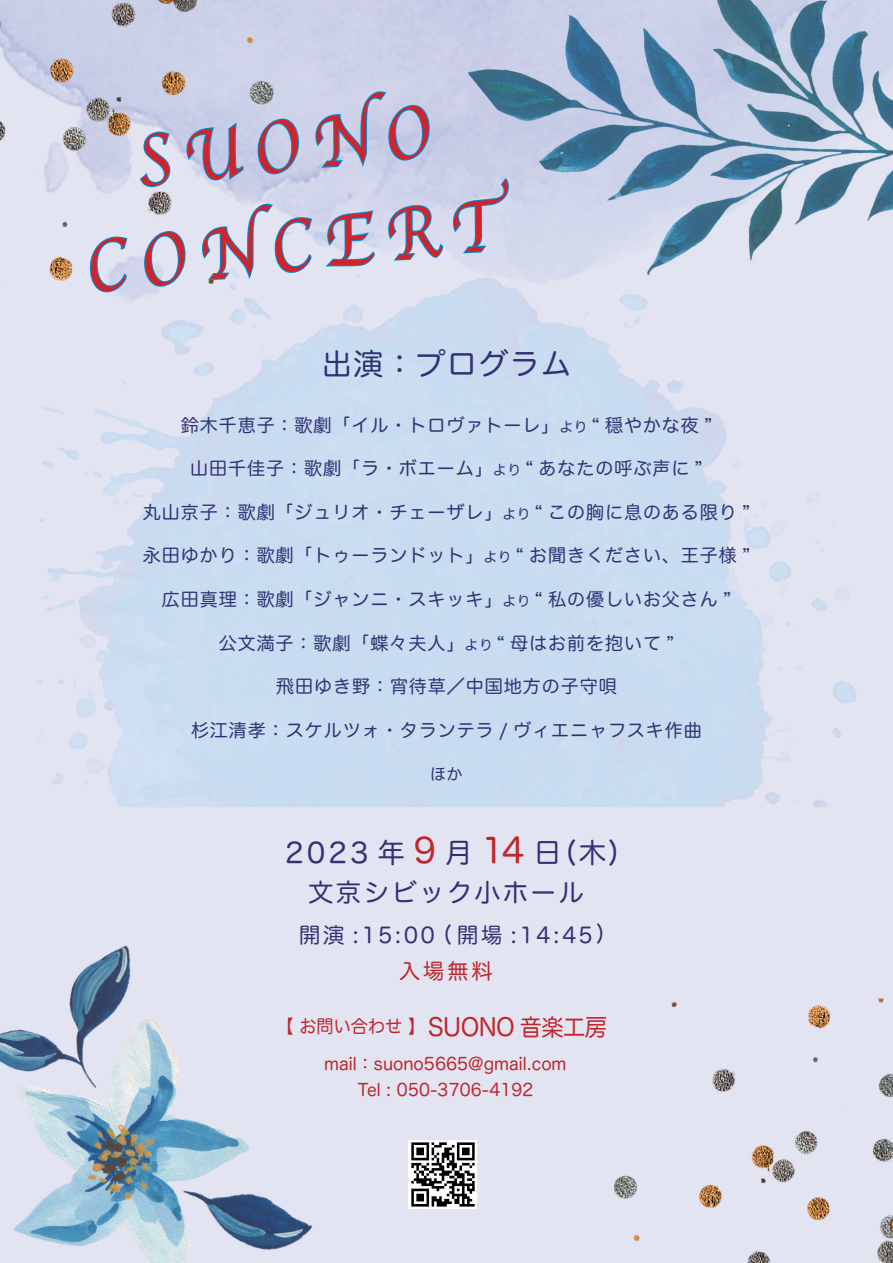
<style>
.page{position:relative;width:893px;height:1263px;background:#fff}
.page>*{position:absolute;margin:0;border:0;box-sizing:border-box;transform-origin:0 0}
.ノーマル{font:75.45px "Apple Chancery";color:#d1232a;scale:.87 1}
.ノーマル-2{font:34.05px "Hira Maru Pro N W4";color:#c0262d}
.ノーマル-3{font:29.7px "Hira Maru Pro N W4";letter-spacing:.05em;color:#303276}
.ノーマル-4{font:27.6px "Hira Maru Pro N W4";color:#303276}
.ノーマル-5{font:25.5px "Hira Maru Pro N W4";letter-spacing:.09em;color:#303276}
.ノーマル-6{font:24.45px "Hira Maru Pro N W4";letter-spacing:-.025em;color:#c0262d;scale:.95 1}
.ノーマル-7{font:21.3px "Hira Maru Pro N W4";letter-spacing:.13em;color:#303276}
.ノーマル-8{font:21.3px "Hira Maru Pro N W4";color:#c0262d}
.ノーマル-9{font:18px "Hira Maru Pro N W4";letter-spacing:.05em;color:#303276}
.ノーマル-10{font:18px "Hira Maru Pro W4";color:#c0262d;scale:.95 1}
.ノーマル-11{font:16.95px "Hira Maru Pro W4";color:#c0262d}
.ノーマル-12{font:15.9px "Hira Maru Pro N W4";color:#303276}
.ノーマル-13{font:13.8px "Hira Maru Pro N W4";letter-spacing:.05em;color:#303276}
.s1{font-size:23.4px}
</style>
<div class="page">
<img style="left:0;top:0;width:893px;height:1263px">
<svg style="left:139px;top:131px;width:32px;height:57px"></svg>
<svg style="left:185px;top:0;width:16px;height:182px"></svg>
<svg style="left:275px;top:118px;width:24px;height:57px"></svg>
<svg style="left:314px;top:0;width:74px;height:671px"></svg>
<svg style="left:387px;top:104px;width:43px;height:57px"></svg>
<svg style="left:89px;top:235px;width:40px;height:58px"></svg>
<svg style="left:143px;top:230px;width:43px;height:57px"></svg>
<svg style="left:201px;top:0;width:74px;height:783px"></svg>
<svg style="left:274px;top:216px;width:39px;height:58px"></svg>
<svg style="left:323px;top:209px;width:53px;height:562px"></svg>
<svg style="left:387px;top:205px;width:57px;height:57px"></svg>
<svg style="left:452px;top:176px;width:58px;height:580px"></svg>
<img style="left:409px;top:1141px;width:68px;height:68px">
<p class="ノーマル" style="left:130px;top:102px;width:340px;rotate:-6deg">SUONO</p>
<p class="ノーマル" style="left:80px;top:208px;width:481px;rotate:-6deg">CONCERT</p>
<p class="ノーマル-3" style="left:322px;top:338px;width:250px">出演：プログラム</p>
<p class="ノーマル-9" style="left:181px;top:409px;width:380px">鈴木千恵子：歌劇「イル・トロヴァトーレ」</p>
<p class="ノーマル-9" style="left:525px;top:453px;width:179px">“ あなたの呼ぶ声に “</p>
<p class="ノーマル-9" style="left:592px;top:409px;width:122px">“ 穏やかな夜 “</p>
<p class="ノーマル-13" style="left:559px;top:414px;width:30px">より</p>
<p class="ノーマル-9" style="left:190px;top:453px;width:304px">山田千佳子：歌劇「ラ・ボエーム」</p>
<p class="ノーマル-13" style="left:493px;top:458px;width:30px">より</p>
<p class="ノーマル-9" style="left:143px;top:496px;width:361px">丸山京子：歌劇「ジュリオ・チェーザレ」</p>
<p class="ノーマル-9" style="left:535px;top:496px;width:217px">“ この胸に息のある限り “</p>
<p class="ノーマル-13" style="left:502px;top:502px;width:30px">より</p>
<p class="ノーマル-9" style="left:143px;top:540px;width:342px">永田ゆかり：歌劇「トゥーランドット」</p>
<p class="ノーマル-9" style="left:516px;top:540px;width:236px">“ お聞きください、王子様 “</p>
<p class="ノーマル-13" style="left:483px;top:545px;width:30px">より</p>
<p class="ノーマル-9" style="left:162px;top:584px;width:342px">広田真理：歌劇「ジャンニ・スキッキ」</p>
<p class="ノーマル-9" style="left:535px;top:584px;width:198px">“ 私の優しいお父さん “</p>
<p class="ノーマル-13" style="left:502px;top:589px;width:30px">より</p>
<p class="ノーマル-9" style="left:219px;top:627px;width:247px">公文満子：歌劇「蝶々夫人」</p>
<p class="ノーマル-9" style="left:276px;top:671px;width:342px">飛田ゆき野：宵待草／中国地方の子守唄</p>
<p class="ノーマル-9" style="left:191px;top:714px;width:512px">杉江清孝：スケルツォ・タランテラ / ヴィエニャフスキ作曲</p>
<p class="ノーマル-12" style="left:430px;top:760px;width:34px">ほか</p>
<p class="ノーマル-9" style="left:497px;top:627px;width:179px">“ 母はお前を抱いて “</p>
<p class="ノーマル-13" style="left:464px;top:632px;width:30px">より</p>
<p class="ノーマル-2" style="left:414px;top:821px;width:24px">9</p>
<p class="ノーマル-2" style="left:482px;top:821px;width:44px">14</p>
<p class="ノーマル-4" style="left:566px;top:827px;width:12px">)</p>
<p class="ノーマル-4" style="left:608px;top:827px;width:12px">(</p>
<p class="ノーマル-4" style="left:286px;top:829px;width:121px">2023 年</p>
<p class="ノーマル-5" style="left:308px;top:870px;width:277px">文京シビック小ホール</p>
<p class="ノーマル-7" style="left:299px;top:916px;width:295px">開演 :15:00 )開場 :14:45</p>
<p class="ノーマル-8" style="left:399px;top:952px;width:95px">入場無料</p>
<p class="ノーマル-4" style="left:579px;top:829px;width:29px">木</p>
<p class="ノーマル-4" style="left:445px;top:829px;width:29px">月</p>
<p class="ノーマル-4" style="left:534px;top:829px;width:29px">日</p>
<p class="ノーマル-7" style="left:596px;top:913px;width:9px">(</p>
<p class="ノーマル-6" style="left:428px;top:1006px;width:190px">SUONO <span class="s1">音楽工房</span></p>
<p class="ノーマル-10" style="left:277px;top:1011px;width:158px">【お問い合わせ】</p>
<p class="ノーマル-11" style="left:324px;top:1049px;width:244px">mail：suono5665@gmail.com</p>
<p class="ノーマル-11" style="left:358px;top:1075px;width:177px">Tel : 050-3706-4192</p>
</div>
